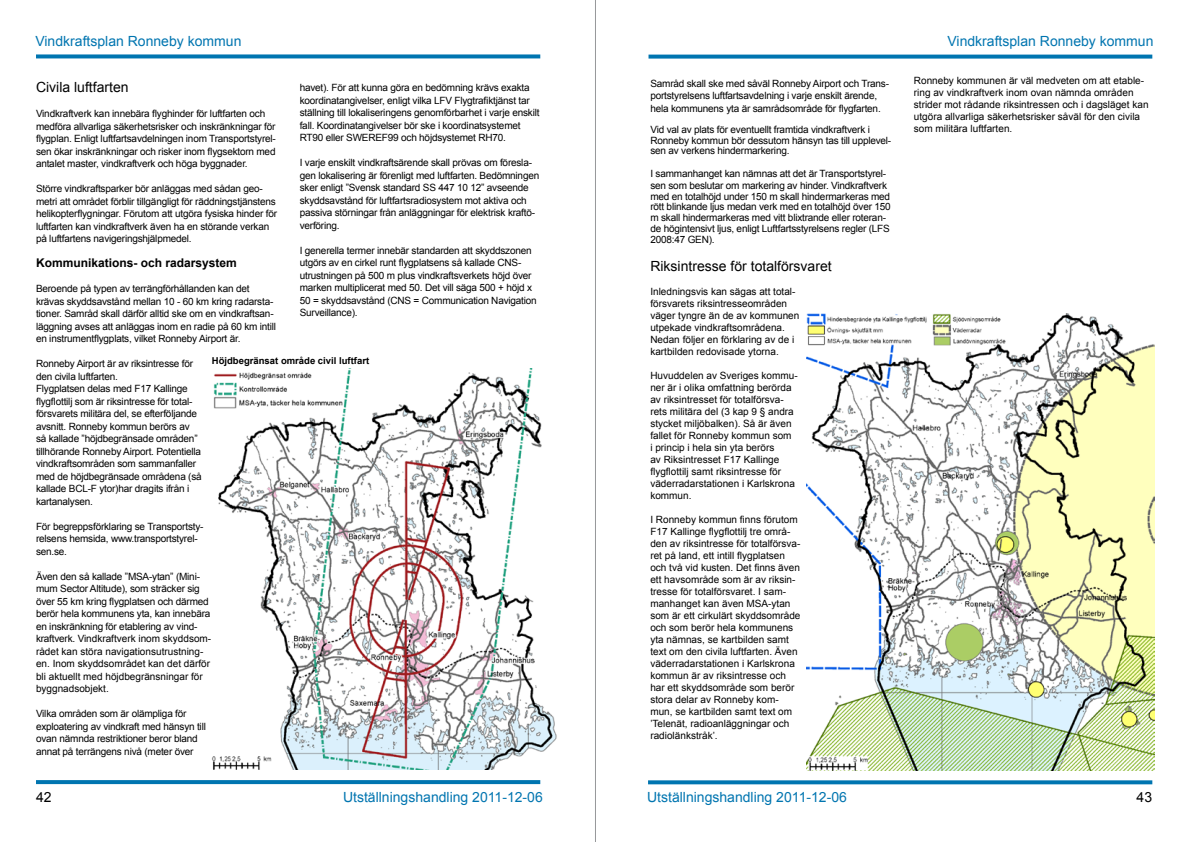
<style>
.page{position:relative;width:1191px;height:842px;background:#fff}
.page>*{position:absolute;margin:0;border:0;box-sizing:border-box;transform-origin:0 0}
.t1{font:14px "Arial";color:#0075b0}
.t2{font:14px "Arial";color:#000}
.t3{font:700 12px "Arial";color:#000}
.t4{font:10px/12.5px "Arial";letter-spacing:-.02em;color:#000}
.t5{font:10px/12px "Arial";color:#000}
.t6{font:700 9.5px "Arial";color:#000}
</style>
<div class="page">
<svg style="left:36px;top:54px;width:504px;height:4px;background:#1d84b9"></svg>
<svg style="left:36px;top:780px;width:504px;height:4px;background:#0678b1"></svg>
<svg style="left:595px;top:0;width:559px;height:842px"></svg>
<img style="left:212px;top:368px;width:345px;height:401px">
<img style="left:807px;top:313px;width:348px;height:457px">
<h1 class="t1" style="left:35px;top:32px;width:207px">Vindkraftsplan Ronneby kommun</h1>
<h1 class="t2" style="left:36px;top:78px;width:94px">Civila luftfarten</h1>
<p class="t4" style="left:36px;top:108px;width:241px">Vindkraftverk kan innebära flyghinder för luftfarten och medföra allvarliga säkerhetsrisker och inskränkningar för flygplan. Enligt luftfartsavdelningen inom Transportstyrel&shy;sen ökar inskränkningar och risker inom flygsektorn med antalet master, vindkraftverk och höga byggnader.</p>
<p class="t4" style="left:36px;top:183px;width:242px">Större vindkraftsparker bör anläggas med sådan geo&shy;metri att området förblir tillgängligt för räddningstjänstens helikopterflygningar. Förutom att utgöra fysiska hinder för luftfarten kan vindkraftverk även ha en störande verkan på luftfartens navigeringshjälpmedel.</p>
<p class="t3" style="left:36px;top:255px;width:202px">Kommunikations- och radarsystem</p>
<p class="t4" style="left:36px;top:283px;width:242px">Beroende på typen av terrängförhållanden kan det krävas skyddsavstånd mellan 10 - 60 km kring radarsta&shy;tioner. Samråd skall därför alltid ske om en vindkraftsan&shy;läggning avses att anläggas inom en radie på 60 km intill en instrumentflygplats, vilket Ronneby Airport är.</p>
<p class="t4" style="left:36px;top:358px;width:167px">Ronneby Airport är av riksintresse för den civila luftfarten.<br>Flygplatsen delas med F17 Kallinge flygflottilj som är riksintresse för total&shy;försvarets militära del, se efterföljande avsnitt. Ronneby kommun berörs av så kallade ”höjdbegränsade områden” tillhörande Ronneby Airport. Potentiella vindkraftsområden som sammanfaller med de höjdbegränsade områdena (så kallade BCL-F ytor)har dragits ifrån i kartanalysen.</p>
<p class="t4" style="left:36px;top:520px;width:169px">För begreppsförklaring se Transportsty&shy;relsens hemsida, www.transportstyrel&shy;sen.se.</p>
<p class="t4" style="left:36px;top:570px;width:177px">Även den så kallade ”MSA-ytan” (Mini&shy;mum Sector Altitude), som sträcker sig över 55 km kring flygplatsen och därmed berör hela kommunens yta, kan innebära en inskränkning för etablering av vind&shy;kraftverk. Vindkraftverk inom skyddsom&shy;rådet kan störa navigationsutrustning&shy;en. Inom skyddsområdet kan det därför bli aktuellt med höjdbegränsningar för byggnadsobjekt.</p>
<p class="t4" style="left:36px;top:708px;width:171px">Vilka områden som är olämpliga för exploatering av vindkraft med hänsyn till ovan nämnda restriktioner beror bland annat på terrängens nivå (meter över</p>
<p class="t4" style="left:300px;top:81px;width:241px">havet). För att kunna göra en bedömning krävs exakta koordinatangivelser, enligt vilka LFV Flygtrafiktjänst tar ställning till lokaliseringens genomförbarhet i varje enskilt fall. Koordinatangivelser bör ske i koordinatsystemet RT90 eller SWEREF99 och höjdsystemet RH70.</p>
<p class="t4" style="left:300px;top:156px;width:241px">I varje enskilt vindkraftsärende skall prövas om föresla&shy;gen lokalisering är förenligt med luftfarten. Bedömningen sker enligt ”Svensk standard SS 447 10 12” avseende skyddsavstånd för luftfartsradiosystem mot aktiva och passiva störningar från anläggningar för elektrisk kraftö&shy;verföring.</p>
<p class="t4" style="left:300px;top:244px;width:238px">I generella termer innebär standarden att skyddszonen utgörs av en cirkel runt flygplatsens så kallade CNS&shy;utrustningen på 500 m plus vindkraftsverkets höjd över marken multiplicerat med 50. Det vill säga 500 + höjd x 50 = skyddsavstånd (CNS = Communication Navigation Surveillance).</p>
<p class="t6" style="left:212px;top:354px;width:159px">Höjdbegränsat område civil luftfart</p>
<p class="t4" style="left:650px;top:77px;width:240px">Samråd skall ske med såväl Ronneby Airport och Trans&shy;portstyrelsens luftfartsavdelning i varje enskilt ärende, hela kommunens yta är samrådsområde för flygfarten.</p>
<p class="t4" style="left:650px;top:124px;width:242px;line-height:10.7px">Vid val av plats för eventuellt framtida vindkraftverk i<br>Ronneby kommun bör dessutom hänsyn tas till upplevel&shy;sen av verkens hindermarkering.</p>
<p class="t4" style="left:650px;top:168px;width:238px;line-height:12px">I sammanhanget kan nämnas att det är Transportstyrel&shy;sen som beslutar om markering av hinder. Vindkraftverk</p>
<p class="t4" style="left:650px;top:191px;width:242px;line-height:10.7px">med en totalhöjd under 150 m skall hindermarkeras med rött blinkande ljus medan verk med en totalhöjd över 150 m skall hindermarkeras med vitt blixtrande eller roteran&shy;de högintensivt ljus, enligt Luftfartsstyrelsens regler (LFS 2008:47 GEN).</p>
<h1 class="t2" style="left:650px;top:257px;width:183px">Riksintresse för totalförsvaret</h1>
<p class="t5" style="left:650px;top:286px;width:150px">Inledningsvis kan sägas att total&shy;försvarets riksintresseområden väger tyngre än de av kommunen utpekade vindkraftsområdena.<br>Nedan följer en förklaring av de i kartbilden redovisade ytorna.</p>
<p class="t5" style="left:650px;top:370px;width:149px">Huvuddelen av Sveriges kommu&shy;ner är i olika omfattning berörda av riksintresset för totalförsva&shy;rets militära del (3 kap 9 § andra stycket miljöbalken). Så är även fallet för Ronneby kommun som<br>i princip i hela sin yta berörs<br>av Riksintresset F17 Kallinge flygflottilj samt riksintresse för väderradarstationen i Karlskrona kommun.</p>
<p class="t5" style="left:650px;top:514px;width:152px">I Ronneby kommun finns förutom<br>F17 Kallinge flygflottilj tre områ&shy;den av riksintresse för totalförsva&shy;ret på land, ett intill flygplatsen och två vid kusten. Det finns även ett havsområde som är av riksin&shy;tresse för totalförsvaret. I sam&shy;manhanget kan även MSA-ytan som är ett cirkulärt skyddsområde och som berör hela kommunens yta nämnas, se kartbilden samt text om den civila luftfarten. Även väderradarstationen i Karlskrona kommun är av riksintresse och har ett skyddsområde som berör stora delar av Ronneby kom&shy;mun, se kartbilden samt text om ’Telenät, radioanläggningar och radiolänkstråk’.</p>
<h1 class="t1" style="left:947px;top:32px;width:207px">Vindkraftsplan Ronneby kommun</h1>
<p class="t5" style="left:914px;top:75px;width:236px">Ronneby kommunen är väl medveten om att etable&shy;ring av vindkraftverk inom ovan nämnda områden strider mot rådande riksintressen och i dagsläget kan utgöra allvarliga säkerhetsrisker såväl för den civila som militära luftfarten.</p>
<h1 class="t2" style="left:36px;top:787px;width:17px">42</h1>
<h1 class="t1" style="left:343px;top:787px;width:201px">Utställningshandling 2011-12-06</h1>
<h1 class="t1" style="left:647px;top:787px;width:201px">Utställningshandling 2011-12-06</h1>
<h1 class="t2" style="left:1136px;top:787px;width:17px">43</h1>
</div>
